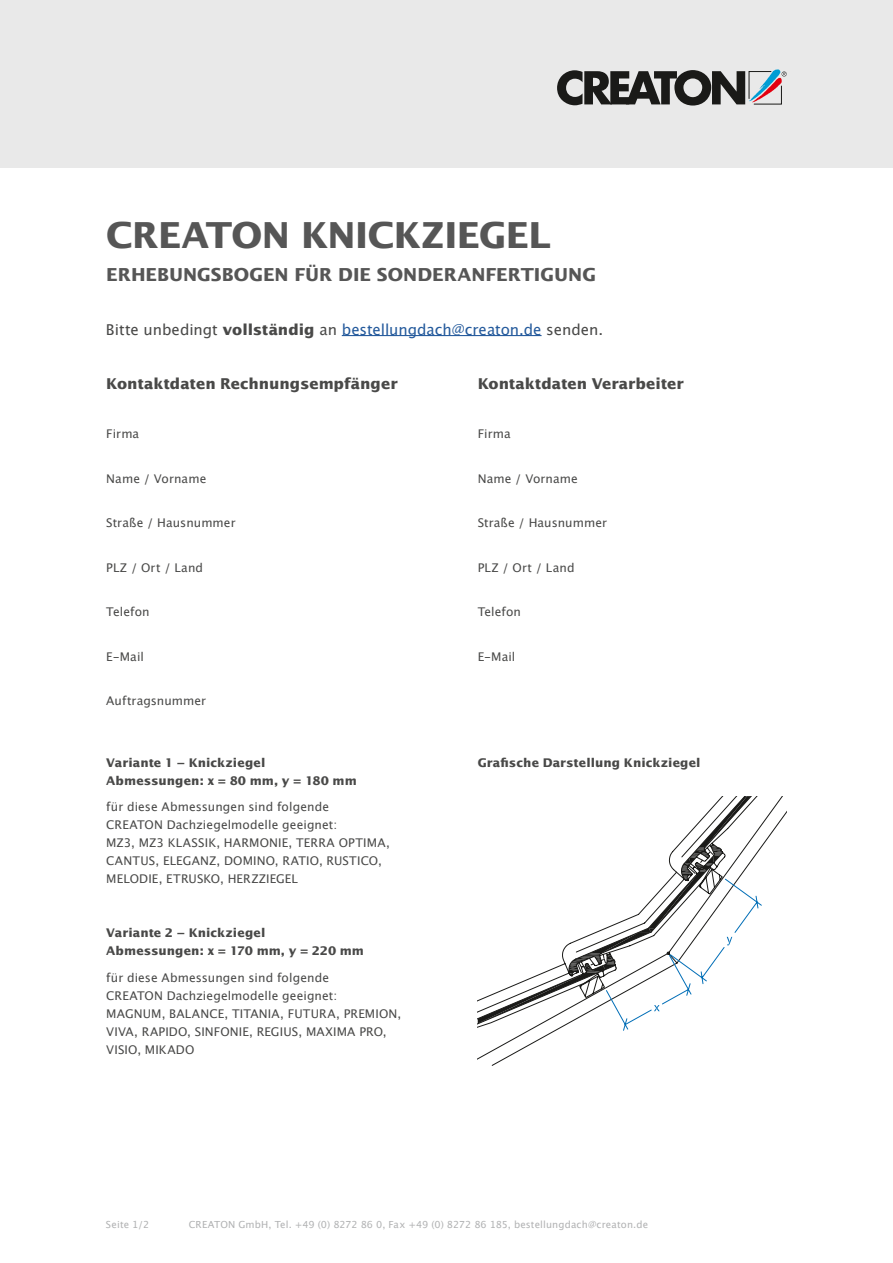
<style>
.page{position:relative;width:893px;height:1263px;background:#fff}
.page>*{position:absolute;margin:0;border:0;box-sizing:border-box;transform-origin:0 0}
.t1{font:700 36px "Lucida San";letter-spacing:-.015em;color:#565656}
.t2{font:700 18px "Lucida San";color:#565656}
.t3{font:15px "Lucida San Rom";letter-spacing:-.005em;color:#245a9c}
.t4{font:700 15px "Lucida San";letter-spacing:-.005em;color:#494948}
.t5{font:12px/18px "Lucida San Rom";letter-spacing:.01em;color:#494948}
.t6{font:700 12px/18px "Lucida San";letter-spacing:.005em;color:#494948}
.t7{font:9.75px "Lucida San Rom";letter-spacing:.01em;color:#b1b2b3}
.s1{color:#494948}
.s2{font-family:"Lucida San";font-weight:700;color:#494948}
</style>
<div class="page">
<div style="left:0;top:0;width:893px;height:168px;background:#e9e9e9"></div>
<svg style="left:557px;top:69px;width:230px;height:37px"></svg>
<hr style="left:342px;top:335px;width:200px;height:1px;background:#245a9c">
<svg style="left:478px;top:796px;width:308px;height:269px"></svg>
<svg style="left:478px;top:796px;width:284px;height:235px"></svg>
<h1 class="t1" style="left:106px;top:211px;width:446px">CREATON KNICKZIEGEL</h1>
<h2 class="t2" style="left:106px;top:262px;width:491px">ERHEBUNGSBOGEN FÜR DIE SONDERANFERTIGUNG</h2>
<p class="t3" style="left:106px;top:320px;width:499px"><span class="s1">Bitte unbedingt</span> <span class="s2">vollständig</span> <span class="s1">an</span> bestellungdach@creaton.de <span class="s1">senden.</span></p>
<p class="t4" style="left:106px;top:374px;width:293px">Kontaktdaten Rechnungsempfänger</p>
<p class="t5" style="left:106px;top:425px;width:34px">Firma</p>
<p class="t5" style="left:106px;top:470px;width:102px">Name / Vorname</p>
<p class="t5" style="left:106px;top:514px;width:131px">Straße / Hausnummer</p>
<p class="t5" style="left:106px;top:559px;width:98px">PLZ / Ort / Land</p>
<p class="t5" style="left:106px;top:603px;width:45px">Telefon</p>
<p class="t5" style="left:106px;top:648px;width:39px">E-Mail</p>
<p class="t5" style="left:106px;top:692px;width:101px">Auftragsnummer</p>
<p class="t6" style="left:106px;top:754px;width:252px">Variante 1 – Knickziegel<br>Abmessungen: x = 80 mm, y = 180 mm</p>
<p class="t5" style="left:106px;top:798px;width:285px">für diese Abmessungen sind folgende<br>CREATON Dachziegelmodelle geeignet:<br>MZ3, MZ3 KLASSIK, HARMONIE, TERRA OPTIMA, CANTUS, ELEGANZ, DOMINO, RATIO, RUSTICO, MELODIE, ETRUSKO, HERZZIEGEL</p>
<p class="t6" style="left:106px;top:924px;width:259px">Variante 2 – Knickziegel<br>Abmessungen: x = 170 mm, y = 220 mm</p>
<p class="t5" style="left:106px;top:969px;width:297px">für diese Abmessungen sind folgende<br>CREATON Dachziegelmodelle geeignet:<br>MAGNUM, BALANCE, TITANIA, FUTURA, PREMION, VIVA, RAPIDO, SINFONIE, REGIUS, MAXIMA PRO, VISIO, MIKADO</p>
<p class="t4" style="left:478px;top:374px;width:208px">Kontaktdaten Verarbeiter</p>
<p class="t5" style="left:478px;top:425px;width:34px">Firma</p>
<p class="t5" style="left:478px;top:470px;width:102px">Name / Vorname</p>
<p class="t5" style="left:478px;top:514px;width:131px">Straße / Hausnummer</p>
<p class="t5" style="left:478px;top:559px;width:98px">PLZ / Ort / Land</p>
<p class="t5" style="left:478px;top:603px;width:45px">Telefon</p>
<p class="t5" style="left:478px;top:648px;width:39px">E-Mail</p>
<p class="t6" style="left:478px;top:754px;width:224px">Grafische Darstellung Knickziegel</p>
<p class="t7" style="left:106px;top:1218px;width:45px">Seite 1/2</p>
<p class="t7" style="left:189px;top:1218px;width:461px">CREATON GmbH, Tel. +49 (0) 8272 86 0, Fax +49 (0) 8272 86 185, bestellungdach@creaton.de</p>
</div>
